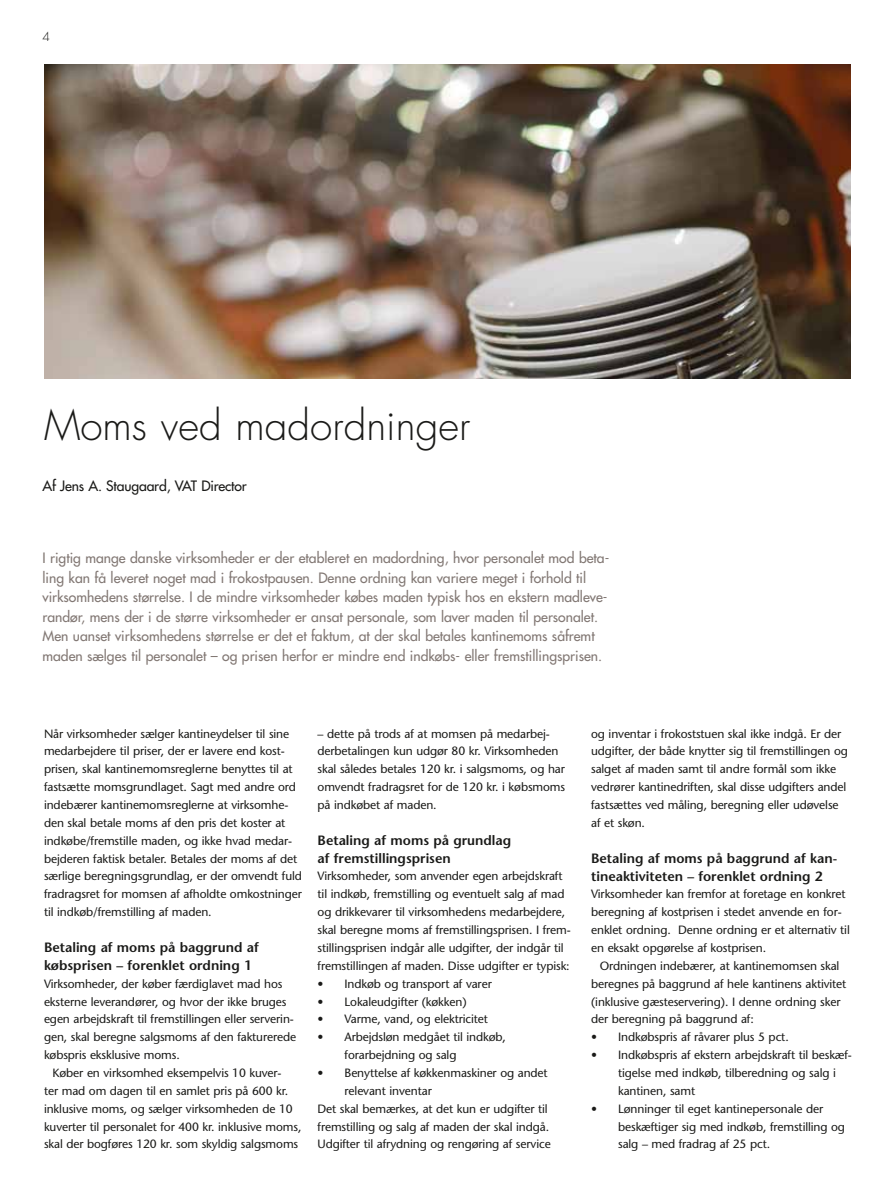
<style>
.page{position:relative;width:893px;height:1191px;background:#fff}
.page>*{position:absolute;margin:0;border:0;box-sizing:border-box;transform-origin:0 0}
.t1{font:300 40.5px "Futura";color:#1a1a18}
.t2{font:13.95px/19.5px "Futura";color:#827874}
.t3{font:13.95px "Futura";letter-spacing:-.01em;color:#1a1a18}
.t4{font:600 13.5px/18px "Stone Sans";color:#1a1a18}
.t5{font:12px/17.9px "Stone Sans";letter-spacing:-.01em;color:#1a1a18}
.t6{font:300 12px "Futura";color:#1a1a18}
</style>
<div class="page">
<img style="left:44px;top:65px;width:806px;height:313px">
<p class="t6" style="left:43px;top:29px;width:9px">4</p>
<h1 class="t1" style="left:44px;top:400px;width:428px">Moms ved madordninger</h1>
<p class="t3" style="left:43px;top:477px;width:206px">Af Jens A. Staugaard, VAT Director</p>
<p class="t2" style="left:43px;top:548px;width:568px">I rigtig mange danske virksomheder er der etableret en madordning, hvor personalet mod beta&shy;ling kan få leveret noget mad i frokostpausen. Denne ordning kan variere meget i forhold til virksomhedens størrelse. I de mindre virksomheder købes maden typisk hos en ekstern madleve&shy;randør, mens der i de større virksomheder er ansat personale, som laver maden til personalet.<br>Men uanset virksomhedens størrelse er det et faktum, at der skal betales kantinemoms såfremt maden sælges til personalet – og prisen herfor er mindre end indkøbs- eller fremstillingsprisen.</p>
<p class="t5" style="left:44px;top:724px;width:259px">Når virksomheder sælger kantineydelser til sine medarbejdere til priser, der er lavere end kost&shy;prisen, skal kantinemomsreglerne benyttes til at fastsætte momsgrundlaget. Sagt med andre ord indebærer kantinemomsreglerne at virksomhe&shy;den skal betale moms af den pris det koster at indkøbe/fremstille maden, og ikke hvad medar&shy;bejderen faktisk betaler. Betales der moms af det særlige beregningsgrundlag, er der omvendt fuld fradragsret for momsen af afholdte omkostninger til indkøb/fremstilling af maden.</p>
<p class="t4" style="left:44px;top:938px;width:216px">Betaling af moms på baggrund af købsprisen – forenklet ordning 1</p>
<p class="t5" style="left:44px;top:974px;width:254px">Virksomheder, der køber færdiglavet mad hos eksterne leverandører, og hvor der ikke bruges egen arbejdskraft til fremstillingen eller serverin&shy;gen, skal beregne salgsmoms af den fakturerede købspris eksklusive moms.</p>
<p class="t5" style="left:44px;top:1064px;width:259px;text-indent:9px">Køber en virksomhed eksempelvis 10 kuver-<br>ter mad om dagen til en samlet pris på 600 kr. inklusive moms, og sælger virksomheden de 10 kuverter til personalet for 400 kr. inklusive moms, skal der bogføres 120 kr. som skyldig salgsmoms</p>
<p class="t5" style="left:318px;top:724px;width:249px">– dette på trods af at momsen på medarbej&shy;derbetalingen kun udgør 80 kr. Virksomheden skal således betales 120 kr. i salgsmoms, og har omvendt fradragsret for de 120 kr. i købsmoms på indkøbet af maden.</p>
<p class="t4" style="left:318px;top:831px;width:195px">Betaling af moms på grundlag af fremstillingsprisen</p>
<p class="t5" style="left:318px;top:867px;width:255px">Virksomheder, som anvender egen arbejdskraft til indkøb, fremstilling og eventuelt salg af mad og drikkevarer til virksomhedens medarbejdere, skal beregne moms af fremstillingsprisen. I frem&shy;stillingsprisen indgår alle udgifter, der indgår til fremstillingen af maden. Disse udgifter er typisk:</p>
<p class="t5" style="left:318px;top:974px;width:176px">• Indkøb og transport af varer</p>
<p class="t5" style="left:318px;top:992px;width:151px">• Lokaleudgifter (køkken)</p>
<p class="t5" style="left:318px;top:1010px;width:172px">• Varme, vand, og elektricitet</p>
<p class="t5" style="left:345px;top:1028px;width:163px;text-indent:-27px">• Arbejdsløn medgået til indkøb, forarbejdning og salg</p>
<p class="t5" style="left:318px;top:1063px;width:232px">• Benyttelse af køkkenmaskiner og andet</p>
<p class="t5" style="left:345px;top:1081px;width:89px">relevant inventar</p>
<p class="t5" style="left:318px;top:1099px;width:232px">Det skal bemærkes, at det kun er udgifter til</p>
<p class="t5" style="left:318px;top:1117px;width:233px">fremstilling og salg af maden der skal indgå.</p>
<p class="t5" style="left:318px;top:1135px;width:235px">Udgifter til afrydning og rengøring af service</p>
<p class="t5" style="left:591px;top:724px;width:258px">og inventar i frokoststuen skal ikke indgå. Er der udgifter, der både knytter sig til fremstillingen og salget af maden samt til andre formål som ikke vedrører kantinedriften, skal disse udgifters andel fastsættes ved måling, beregning eller udøvelse af et skøn.</p>
<p class="t4" style="left:591px;top:849px;width:248px">Betaling af moms på baggrund af kan&shy;tineaktiviteten – forenklet ordning 2</p>
<p class="t5" style="left:591px;top:885px;width:260px">Virksomheder kan fremfor at foretage en konkret beregning af kostprisen i stedet anvende en for&shy;enklet ordning. Denne ordning er et alternativ til en eksakt opgørelse af kostprisen.</p>
<p class="t5" style="left:591px;top:956px;width:257px;text-indent:9px">Ordningen indebærer, at kantinemomsen skal beregnes på baggrund af hele kantinens aktivitet (inklusive gæsteservering). I denne ordning sker der beregning på baggrund af:</p>
<p class="t5" style="left:591px;top:1028px;width:199px">• Indkøbspris af råvarer plus 5 pct.</p>
<p class="t5" style="left:618px;top:1046px;width:235px;text-indent:-27px">• Indkøbspris af ekstern arbejdskraft til beskæf&shy;tigelse med indkøb, tilberedning og salg i kantinen, samt</p>
<p class="t5" style="left:618px;top:1099px;width:228px;text-indent:-27px">• Lønninger til eget kantinepersonale der beskæftiger sig med indkøb, fremstilling og salg – med fradrag af 25 pct.</p>
</div>
